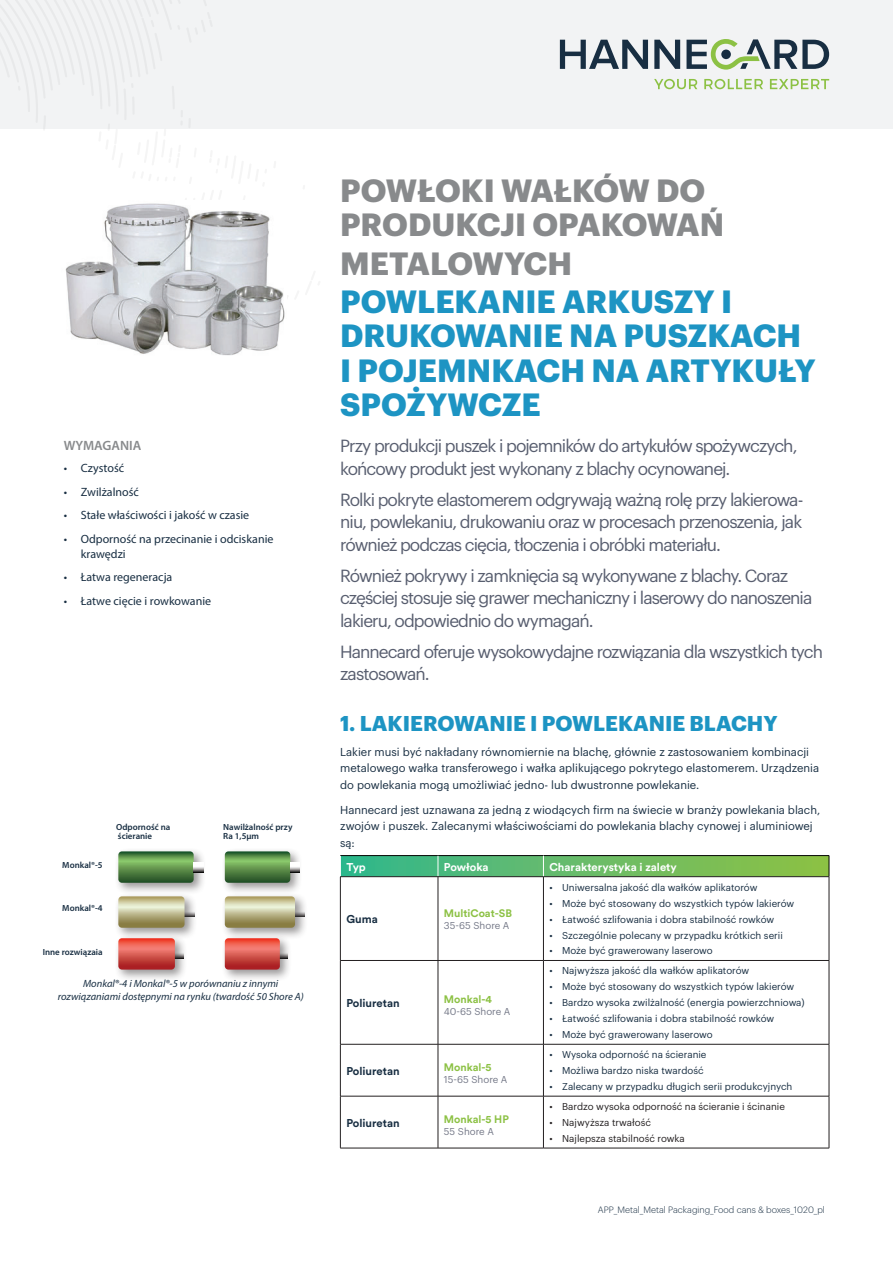
<style>
.page{position:relative;width:893px;height:1263px;background:#fff}
.page>*{position:absolute;margin:0;border:0;box-sizing:border-box;transform-origin:0 0}
.t1{font:700 31.5px/34.5px "Graphik";color:#1d94c3}
.t2{font:700 31.5px/34.5px "Graphik";color:#888a8c}
.t3{font:700 21px "Graphik";color:#1d94c3}
.t4{font:17.25px/22.5px "Graphik";letter-spacing:-.055em;color:#585e6f}
.t5{font:600 13.5px "Myriad Pro";color:#888a8c}
.t6{font:12px/15px "Myriad Pro";color:#182e42}
.HC_LEAFLET_HC_DOC{font:11.25px/16.5px "Graphik";color:#182e42}
.HC_LEAFLET_HC_Table{font:700 11.25px "Circular Std";color:#182e42}
.t7{font:700 11.25px "Circular Std";color:#fff}
.HC_LEAFLET_HC_Table-2{font:700 10.8px "Circular Std";color:#8cc144}
.HC_DOC_-_Body_title{font:italic 10.5px/12.6px "Myriad Pro";color:#182e42;text-align:center}
.t8{font:9.75px "Graphik";color:#182e42}
.t9{font:9.75px "Graphik";color:#231f20}
.HC_LEAFLET_HC_Table-3{font:9.75px "Graphik";color:#757988}
.t10{font:300 9px "Graphik";color:#182e42}
.t11{font:600 8.85px/9px "Myriad Pro";color:#182e42}
</style>
<div class="page">
<div style="left:0;top:0;width:893px;height:128px;background:#f2f3f4"></div>
<svg style="left:560px;top:40px;width:88px;height:29px"></svg>
<svg style="left:654px;top:40px;width:26px;height:29px"></svg>
<svg style="left:686px;top:39px;width:143px;height:31px"></svg>
<svg style="left:654px;top:79px;width:175px;height:10px"></svg>
<svg style="left:340px;top:855px;width:490px;height:22px;background:#60b364"></svg>
<hr style="left:340px;top:876px;width:98px;height:1px;background:#231f20">
<hr style="left:438px;top:876px;width:105px;height:1px;background:#231f20">
<hr style="left:543px;top:876px;width:286px;height:1px;background:#231f20">
<hr style="left:340px;top:877px;width:1px;height:83px;background:#231f20">
<hr style="left:438px;top:877px;width:1px;height:83px;background:#231f20">
<hr style="left:543px;top:877px;width:1px;height:83px;background:#231f20">
<hr style="left:829px;top:877px;width:1px;height:83px;background:#231f20">
<hr style="left:340px;top:960px;width:98px;height:1px;background:#231f20">
<hr style="left:340px;top:961px;width:1px;height:83px;background:#231f20">
<hr style="left:438px;top:960px;width:105px;height:1px;background:#231f20">
<hr style="left:438px;top:961px;width:1px;height:83px;background:#231f20">
<hr style="left:543px;top:960px;width:286px;height:1px;background:#231f20">
<hr style="left:543px;top:961px;width:1px;height:83px;background:#231f20">
<hr style="left:829px;top:961px;width:1px;height:83px;background:#231f20">
<hr style="left:340px;top:1044px;width:98px;height:1px;background:#231f20">
<hr style="left:340px;top:1044px;width:1px;height:52px;background:#231f20">
<hr style="left:438px;top:1044px;width:105px;height:1px;background:#231f20">
<hr style="left:438px;top:1044px;width:1px;height:52px;background:#231f20">
<hr style="left:543px;top:1044px;width:286px;height:1px;background:#231f20">
<hr style="left:543px;top:1044px;width:1px;height:52px;background:#231f20">
<hr style="left:829px;top:1044px;width:1px;height:52px;background:#231f20">
<hr style="left:340px;top:1096px;width:98px;height:1px;background:#231f20">
<hr style="left:340px;top:1096px;width:1px;height:52px;background:#231f20">
<hr style="left:438px;top:1096px;width:105px;height:1px;background:#231f20">
<hr style="left:438px;top:1096px;width:1px;height:52px;background:#231f20">
<hr style="left:543px;top:1096px;width:286px;height:1px;background:#231f20">
<hr style="left:543px;top:1096px;width:1px;height:52px;background:#231f20">
<hr style="left:829px;top:1096px;width:1px;height:52px;background:#231f20">
<hr style="left:340px;top:1148px;width:98px;height:1px;background:#231f20">
<hr style="left:438px;top:1148px;width:105px;height:1px;background:#231f20">
<hr style="left:543px;top:1148px;width:286px;height:1px;background:#231f20">
<div style="left:114px;top:892px;width:83px;height:48px;background:#231f20;opacity:.47"></div>
<svg style="left:118px;top:896px;width:77px;height:32px;background:#bbb691"></svg>
<div style="left:114px;top:847px;width:92px;height:48px;background:#231f20;opacity:.47"></div>
<svg style="left:118px;top:851px;width:86px;height:32px;background:#66925a"></svg>
<div style="left:114px;top:934px;width:73px;height:48px;background:#231f20;opacity:.47"></div>
<svg style="left:118px;top:938px;width:65px;height:31px;background:#d35e57"></svg>
<div style="left:221px;top:892px;width:87px;height:48px;background:#231f20;opacity:.47"></div>
<svg style="left:225px;top:896px;width:79px;height:32px;background:#b9b58e"></svg>
<div style="left:221px;top:847px;width:82px;height:48px;background:#231f20;opacity:.47"></div>
<svg style="left:225px;top:851px;width:74px;height:32px;background:#649158"></svg>
<div style="left:221px;top:934px;width:71px;height:48px;background:#231f20;opacity:.47"></div>
<svg style="left:225px;top:938px;width:63px;height:31px;background:#d35e57"></svg>
<img style="left:65px;top:203px;width:220px;height:153px">
<p class="t5" style="left:64px;top:437px;width:79px">WYMAGANIA</p>
<p class="t6" style="left:64px;top:461px;width:62px">• Czystość</p>
<p class="t6" style="left:64px;top:484px;width:77px">• Zwilżalność</p>
<p class="t6" style="left:64px;top:508px;width:187px">• Stałe właściwości i jakość w czasie</p>
<p class="t6" style="left:81px;top:531px;width:194px;text-indent:-17px">• Odporność na przecinanie i odciskanie krawędzi</p>
<p class="t6" style="left:64px;top:570px;width:110px">• Łatwa regeneracja</p>
<p class="t6" style="left:64px;top:593px;width:149px">• Łatwe cięcie i rowkowanie</p>
<p class="t11" style="left:116px;top:823px;width:56px">Odporność na ścieranie</p>
<p class="t11" style="left:223px;top:823px;width:71px">Nawilżalność przy<br>Ra 1,5µm</p>
<p class="t11" style="left:62px;top:860px;width:42px">Monkal®-5</p>
<p class="t11" style="left:62px;top:904px;width:42px">Monkal®-4</p>
<p class="t11" style="left:43px;top:947px;width:62px">Inne rozwiązaia</p>
<p class="HC_DOC_-_Body_title" style="left:58px;top:977px;width:247px">Monkal®-4 i Monkal®-5 w porównaniu z innymi rozwiązaniami dostępnymi na rynku (twardość 50 Shore A)</p>
<p class="t2" style="left:340px;top:170px;width:386px">POWŁOKI WAŁKÓW DO<br>PRODUKCJI OPAKOWAŃ</p>
<p class="t2" style="left:340px;top:244px;width:233px">METALOWYCH</p>
<p class="t1" style="left:340px;top:281px;width:393px">POWLEKANIE ARKUSZY I</p>
<p class="t1" style="left:340px;top:316px;width:477px">DRUKOWANIE NA PUSZKACH<br>I POJEMNKACH NA ARTYKUŁY<br>SPOŻYWCZE</p>
<p class="t4" style="left:340px;top:433px;width:459px">Przy produkcji puszek i pojemników do artykułów spożywczych, końcowy produkt jest wykonany z blachy ocynowanej.</p>
<p class="t4" style="left:340px;top:487px;width:465px;text-align:justify">Rolki pokryte elastomerem odgrywają ważną rolę przy lakierowa&shy;niu, powlekaniu, drukowaniu oraz w procesach przenoszenia, jak również podczas cięcia, tłoczenia i obróbki materiału.</p>
<p class="t4" style="left:340px;top:563px;width:474px">Również pokrywy i zamknięcia są wykonywane z blachy. Coraz częściej stosuje się grawer mechaniczny i laserowy do nanoszenia lakieru, odpowiednio do wymagań.</p>
<p class="t4" style="left:340px;top:639px;width:484px">Hannecard oferuje wysokowydajne rozwiązania dla wszystkich tych zastosowań.</p>
<p class="t3" style="left:340px;top:707px;width:439px">1. LAKIEROWANIE I POWLEKANIE BLACHY</p>
<p class="HC_LEAFLET_HC_DOC" style="left:340px;top:743px;width:481px">Lakier musi być nakładany równomiernie na blachę, głównie z zastosowaniem kombinacji metalowego wałka transferowego i wałka aplikującego pokrytego elastomerem. Urządzenia do powlekania mogą umożliwiać jedno- lub dwustronne powlekanie.</p>
<p class="HC_LEAFLET_HC_DOC" style="left:340px;top:801px;width:482px">Hannecard jest uznawana za jedną z wiodących firm na świecie w branży powlekania blach, zwojów i puszek. Zalecanymi właściwościami do powlekania blachy cynowej i aluminiowej są:</p>
<p class="t7" style="left:346px;top:859px;width:21px">Typ</p>
<p class="t7" style="left:444px;top:859px;width:46px">Powłoka</p>
<p class="t7" style="left:549px;top:859px;width:129px">Charakterystyka i zalety</p>
<p class="HC_LEAFLET_HC_Table" style="left:346px;top:912px;width:33px">Guma</p>
<p class="HC_LEAFLET_HC_Table-2" style="left:444px;top:906px;width:69px">MultiCoat-SB</p>
<p class="HC_LEAFLET_HC_Table-3" style="left:444px;top:918px;width:67px">35-65 Shore A</p>
<p class="HC_LEAFLET_HC_Table" style="left:346px;top:996px;width:55px">Poliuretan</p>
<p class="HC_LEAFLET_HC_Table-2" style="left:444px;top:992px;width:50px">Monkal-4</p>
<p class="HC_LEAFLET_HC_Table-3" style="left:444px;top:1004px;width:68px">40-65 Shore A</p>
<p class="HC_LEAFLET_HC_Table" style="left:346px;top:1063px;width:55px">Poliuretan</p>
<p class="HC_LEAFLET_HC_Table-2" style="left:444px;top:1060px;width:49px">Monkal-5</p>
<p class="HC_LEAFLET_HC_Table-3" style="left:444px;top:1072px;width:65px">15-65 Shore A</p>
<p class="HC_LEAFLET_HC_Table" style="left:346px;top:1115px;width:55px">Poliuretan</p>
<p class="HC_LEAFLET_HC_Table-2" style="left:444px;top:1112px;width:66px">Monkal-5 HP</p>
<p class="HC_LEAFLET_HC_Table-3" style="left:444px;top:1124px;width:51px">55 Shore A</p>
<p class="t8" style="left:549px;top:880px;width:210px">• Uniwersalna jakość dla wałków aplikatorów</p>
<p class="t8" style="left:549px;top:896px;width:246px">• Może być stosowany do wszystkich typów lakierów</p>
<p class="t8" style="left:549px;top:912px;width:226px">• Łatwość szlifowania i dobra stabilność rowków</p>
<p class="t8" style="left:549px;top:928px;width:235px">• Szczególnie polecany w przypadku krótkich serii</p>
<p class="t8" style="left:549px;top:944px;width:165px">• Może być grawerowany laserowo</p>
<p class="t8" style="left:549px;top:963px;width:201px">• Najwyższa jakość dla wałków aplikatorów</p>
<p class="t8" style="left:549px;top:979px;width:246px">• Może być stosowany do wszystkich typów lakierów</p>
<p class="t8" style="left:549px;top:995px;width:257px">• Bardzo wysoka zwilżalność (energia powierzchniowa)</p>
<p class="t8" style="left:549px;top:1011px;width:226px">• Łatwość szlifowania i dobra stabilność rowków</p>
<p class="t8" style="left:549px;top:1027px;width:165px">• Może być grawerowany laserowo</p>
<p class="t8" style="left:549px;top:1047px;width:159px">• Wysoka odporność na ścieranie</p>
<p class="t8" style="left:549px;top:1063px;width:156px">• Możliwa bardzo niska twardość</p>
<p class="t8" style="left:549px;top:1079px;width:244px">• Zalecany w przypadku długich serii produkcyjnych</p>
<p class="t9" style="left:549px;top:1099px;width:237px">• Bardzo wysoka odporność na ścieranie i ścinanie</p>
<p class="t9" style="left:549px;top:1115px;width:103px">• Najwyższa trwałość</p>
<p class="t9" style="left:549px;top:1131px;width:137px">• Najlepsza stabilność rowka</p>
<p class="t10" style="left:598px;top:1203px;width:229px">APP_Metal_Metal Packaging_Food cans &amp; boxes_1020_pl</p>
</div>
